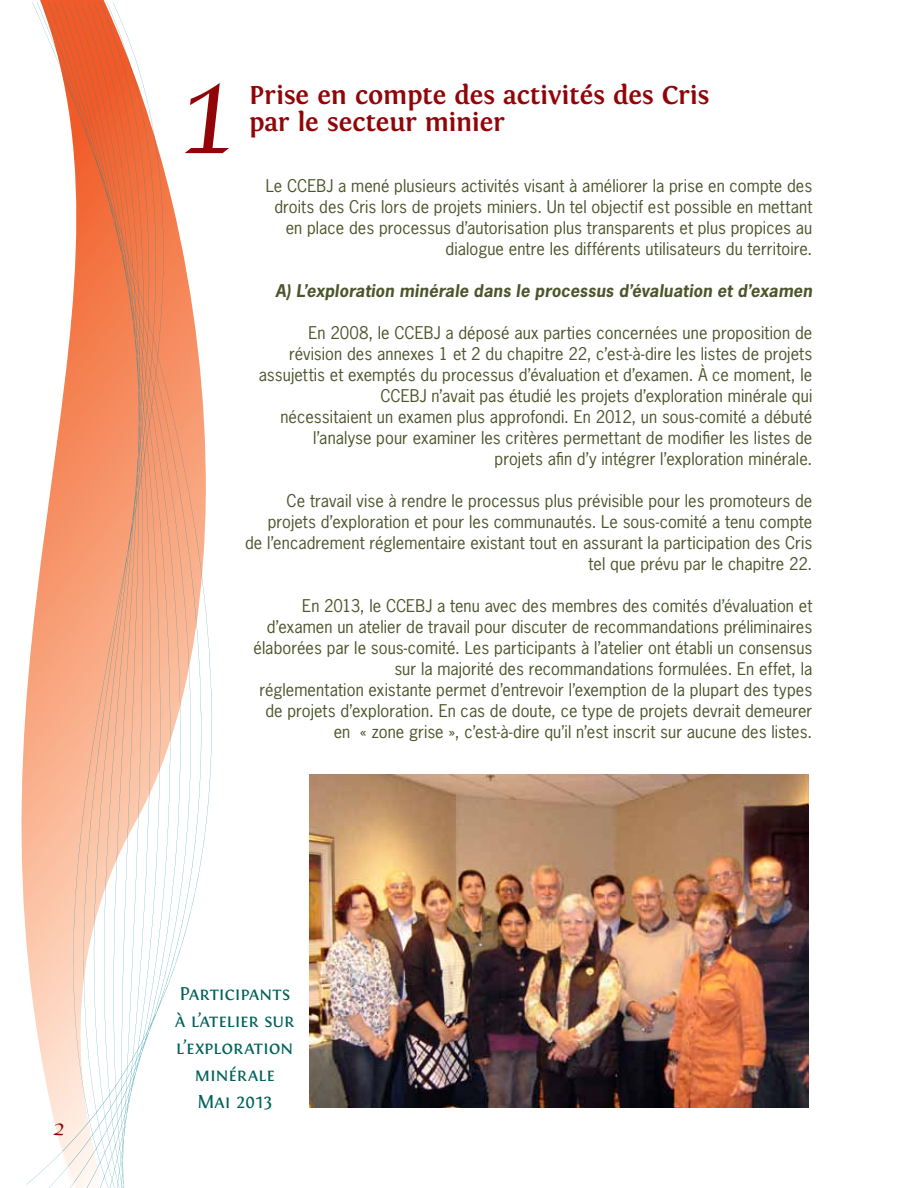
<style>
.page{position:relative;width:918px;height:1188px;background:#fff}
.page>*{position:absolute;margin:0;border:0;box-sizing:border-box;transform-origin:0 0}
.t1{font:135px "Apple Chancery";color:#910508}
.t2{font:700 27px/27px "Fontin";letter-spacing:-.005em;color:#910508}
.t3{font:22.5px "Apple Chancery";color:#910508}
.t4{font:19.5px/27px "Fontin Small Caps";letter-spacing:-.01em;color:#00625a;text-align:center}
.t5{font:16.5px/21px "News Gothic Std";letter-spacing:.005em;color:#4b562b;text-align:right}
.t6{font:italic 700 16.5px "News Gothic Std";letter-spacing:.015em;color:#4b562b}
</style>
<div class="page">
<svg style="left:21px;top:0;width:84px;height:973px"></svg>
<svg style="left:49px;top:2px;width:163px;height:1186px"></svg>
<svg style="left:32px;top:2px;width:71px;height:180px"></svg>
<svg style="left:26px;top:973px;width:77px;height:215px"></svg>
<img style="left:309px;top:775px;width:500px;height:332px">
<h3 class="t3" style="left:53px;top:1110px;width:14px">2</h3>
<h1 class="t1" style="left:177px;top:2px;width:60px">1</h1>
<h2 class="t2" style="left:249px;top:81px;width:462px">Prise en compte des activités des Cris par le secteur minier</h2>
<p class="t5" style="left:266px;top:175px;width:548px">Le CCEBJ a mené plusieurs activités visant à améliorer la prise en compte des droits des Cris lors de projets miniers. Un tel objectif est possible en mettant en place des processus d’autorisation plus transparents et plus propices au dialogue entre les différents utilisateurs du territoire.</p>
<p class="t6" style="left:276px;top:280px;width:538px">A) L’exploration minérale dans le processus d’évaluation et d’examen</p>
<p class="t5" style="left:259px;top:322px;width:555px">En 2008, le CCEBJ a déposé aux parties concernées une proposition de révision des annexes 1 et 2 du chapitre 22, c’est-à-dire les listes de projets assujettis et exemptés du processus d’évaluation et d’examen. À ce moment, le CCEBJ n’avait pas étudié les projets d’exploration minérale qui<br>nécessitaient un examen plus approfondi. En 2012, un sous-comité a débuté l’analyse pour examiner les critères permettant de modifier les listes de<br>projets afin d’y intégrer l’exploration minérale.</p>
<p class="t5" style="left:245px;top:490px;width:569px">Ce travail vise à rendre le processus plus prévisible pour les promoteurs de projets d’exploration et pour les communautés. Le sous-comité a tenu compte<br>de l’encadrement réglementaire existant tout en assurant la participation des Cris tel que prévu par le chapitre 22.</p>
<p class="t5" style="left:253px;top:595px;width:560px">En 2013, le CCEBJ a tenu avec des membres des comités d’évaluation et d’examen un atelier de travail pour discuter de recommandations préliminaires élaborées par le sous-comité. Les participants à l’atelier ont établi un consensus sur la majorité des recommandations formulées. En effet, la<br>réglementation existante permet d’entrevoir l’exemption de la plupart des types de projets d’exploration. En cas de doute, ce type de projets devrait demeurer en « zone grise », c’est-à-dire qu’il n’est inscrit sur aucune des listes.</p>
<p class="t4" style="left:175px;top:979px;width:121px">Participants à l’atelier sur l’exploration minérale<br>Mai 2013</p>
</div>
